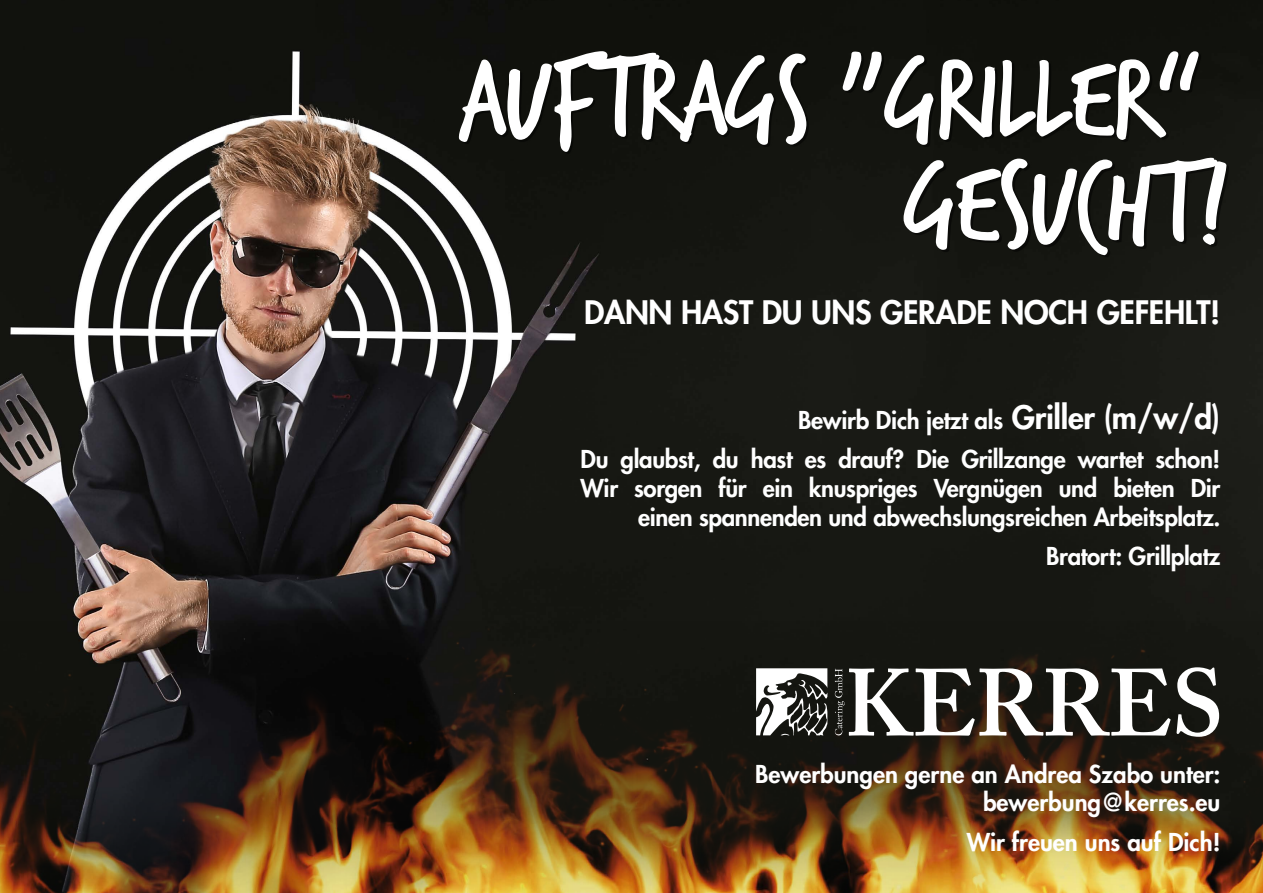
<style>
.page{position:relative;width:1263px;height:893px;background:#fff}
.page>*{position:absolute;margin:0;border:0;box-sizing:border-box;transform-origin:0 0}
.t1{font:120px/105px "Trash Hand";letter-spacing:-.01em;color:#fff;text-align:right}
.t2{font:800 31.5px "Futura Std";letter-spacing:-.01em;color:#fff}
.t3{font:800 24px/28.8px "Futura Std";letter-spacing:-.015em;color:#fff;text-align:right}
.s1{font-size:31.5px}
</style>
<div class="page">
<img style="left:0;top:0;width:1263px;height:621px">
<div style="left:461px;top:53px;width:767px;height:204px;background:#13140f"></div>
<img style="left:0;top:621px;width:1263px;height:272px">
<svg style="left:756px;top:668px;width:71px;height:67px"></svg>
<svg style="left:835px;top:667px;width:384px;height:70px"></svg>
<h1 class="t1" style="left:459px;top:52px;width:771px">AUFTRAGS „GRILLER“<br>GESUCHT!</h1>
<h2 class="t2" style="left:584px;top:292px;width:638px">DANN HAST DU UNS GERADE NOCH GEFEHLT!</h2>
<p class="t3" style="left:580px;top:400px;width:641px;line-height:39.5px">Bewirb Dich jetzt als <span class="s1">Griller (m/w/d)<br></span>Du glaubst, du hast es drauf? Die Grillzange wartet schon!</p>
<p class="t3" style="left:580px;top:474px;width:641px">Wir sorgen für ein knuspriges Vergnügen und bieten Dir einen spannenden und abwechslungsreichen Arbeitsplatz.</p>
<p class="t3" style="left:1046px;top:542px;width:176px">Bratort: Grillplatz</p>
<p class="t3" style="left:755px;top:759px;width:467px">Bewerbungen gerne an Andrea Szabo unter: bewerbung@kerres.eu</p>
<p class="t3" style="left:967px;top:828px;width:255px">Wir freuen uns auf Dich!</p>
</div>
